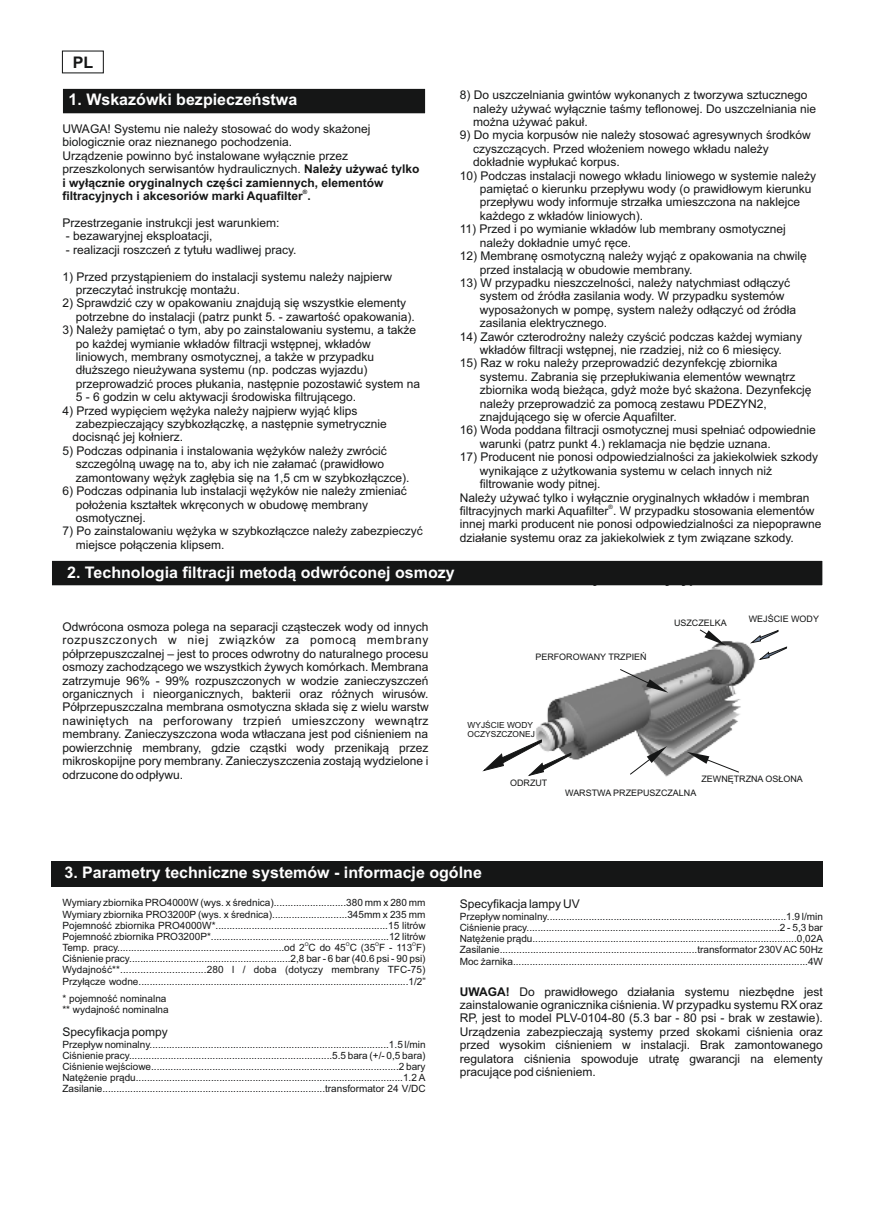
<style>
.page{position:relative;width:874px;height:1225px;background:#fff}
.page>*{position:absolute;margin:0;border:0;box-sizing:border-box;transform-origin:0 0}
.t1{font:700 16px "Arial";color:#fff}
.t2{font:700 16px "Arial";color:#151616}
.t3{font:12px/13.4px "Arial";color:#151616}
.t4{font:700 12px "Arial";color:#151616}
.t5{font:10px/11.2px "Arial";color:#151616;text-align:justify}
.t6{font:9px "Arial";color:#151616}
.t7{font:8.4px/9.4px "Arial";color:#151616}
.t8{font:700 6px "Arial";color:#151616}
.t9{font:6px "Arial";color:#151616}
.t10{font:5px "Arial";color:#151616}
.s1{font-weight:700}
</style>
<div class="page">
<svg style="left:63px;top:88px;width:363px;height:26px;background:#232424"></svg>
<svg style="left:52px;top:560px;width:770px;height:26px;background:#232424"></svg>
<div style="left:51px;top:861px;width:771px;height:25px;background:#151616"></div>
<div style="left:62px;top:51px;width:42px;height:22px;border:1px solid #151616"></div>
<img style="left:535px;top:629px;width:244px;height:148px">
<svg style="left:482px;top:739px;width:89px;height:37px"></svg>
<svg style="left:749px;top:630px;width:37px;height:30px"></svg>
<svg style="left:629px;top:746px;width:38px;height:29px"></svg>
<svg style="left:699px;top:629px;width:26px;height:16px"></svg>
<svg style="left:619px;top:669px;width:49px;height:24px"></svg>
<svg style="left:686px;top:752px;width:53px;height:20px"></svg>
<h1 class="t2" style="left:73px;top:56px;width:22px">PL</h1>
<h1 class="t1" style="left:69px;top:94px;width:230px">1. Wskazówki bezpieczeństwa</h1>
<p class="t3" style="left:62px;top:123px;width:358px">UWAGA! Systemu nie należy stosować do wody skażonej biologicznie oraz nieznanego pochodzenia.<br>Urządzenie powinno być instalowane wyłącznie przez przeszkolonych serwisantów hydraulicznych. <span class="s1">Należy używać tylko i wyłącznie oryginalnych części zamiennych, elementów</span></p>
<p class="t8" style="left:303px;top:190px;width:6px">®</p>
<p class="t4" style="left:62px;top:191px;width:250px">filtracyjnych i akcesoriów marki Aquafilter .</p>
<p class="t3" style="left:62px;top:217px;width:218px">Przestrzeganie instrukcji jest warunkiem:</p>
<p class="t3" style="left:66px;top:230px;width:148px">- bezawaryjnej eksploatacji,</p>
<p class="t3" style="left:66px;top:244px;width:232px">- realizacji roszczeń z tytułu wadliwej pracy.</p>
<p class="t3" style="left:76px;top:271px;width:318px;text-indent:-13px">1) Przed przystąpieniem do instalacji systemu należy najpierw przeczytać instrukcję montażu.</p>
<p class="t3" style="left:76px;top:297px;width:340px;text-indent:-13px">2) Sprawdzić czy w opakowaniu znajdują się wszystkie elementy potrzebne do instalacji (patrz punkt 5. - zawartość opakowania).</p>
<p class="t3" style="left:76px;top:324px;width:346px;text-indent:-13px">3) Należy pamiętać o tym, aby po zainstalowaniu systemu, a także po każdej wymianie wkładów filtracji wstępnej, wkładów liniowych, membrany osmotycznej, a także w przypadku dłuższego nieużywana systemu (np. podczas wyjazdu) przeprowadzić proces płukania, następnie pozostawić system na 5 - 6 godzin w celu aktywacji środowiska filtrującego.</p>
<p class="t3" style="left:72px;top:405px;width:316px;text-indent:-10px">4) Przed wypięciem wężyka należy najpierw wyjąć klips zabezpieczający szybkozłączkę, a następnie symetrycznie docisnąć jej kołnierz.</p>
<p class="t3" style="left:76px;top:445px;width:335px;text-indent:-13px">5) Podczas odpinania i instalowania wężyków należy zwrócić szczególną uwagę na to, aby ich nie załamać (prawidłowo zamontowany wężyk zagłębia się na 1,5 cm w szybkozłączce).</p>
<p class="t3" style="left:76px;top:485px;width:332px;text-indent:-13px">6) Podczas odpinania lub instalacji wężyków nie należy zmieniać położenia kształtek wkręconych w obudowę membrany osmotycznej.</p>
<p class="t3" style="left:76px;top:525px;width:348px;text-indent:-13px">7) Po zainstalowaniu wężyka w szybkozłączce należy zabezpieczyć miejsce połączenia klipsem.</p>
<p class="t3" style="left:473px;top:89px;width:344px;text-indent:-13px">8) Do uszczelniania gwintów wykonanych z tworzywa sztucznego należy używać wyłącznie taśmy teflonowej. Do uszczelniania nie można używać pakuł.</p>
<p class="t3" style="left:473px;top:130px;width:339px;text-indent:-13px">9) Do mycia korpusów nie należy stosować agresywnych środków czyszczących. Przed włożeniem nowego wkładu należy dokładnie wypłukać korpus.</p>
<p class="t3" style="left:479px;top:170px;width:338px;text-indent:-20px">10) Podczas instalacji nowego wkładu liniowego w systemie należy pamiętać o kierunku przepływu wody (o prawidłowym kierunku przepływu wody informuje strzałka umieszczona na naklejce każdego z wkładów liniowych).</p>
<p class="t3" style="left:479px;top:223px;width:307px;text-indent:-20px">11) Przed i po wymianie wkładów lub membrany osmotycznej należy dokładnie umyć ręce.</p>
<p class="t3" style="left:479px;top:250px;width:328px;text-indent:-20px">12) Membranę osmotyczną należy wyjąć z opakowania na chwilę przed instalacją w obudowie membrany.</p>
<p class="t3" style="left:479px;top:277px;width:318px;text-indent:-20px">13) W przypadku nieszczelności, należy natychmiast odłączyć system od źródła zasilania wody. W przypadku systemów wyposażonych w pompę, system należy odłączyć od źródła zasilania elektrycznego.</p>
<p class="t3" style="left:459px;top:331px;width:344px;text-align:center">14) Zawór czterodrożny należy czyścić podczas każdej wymiany wkładów filtracji wstępnej, nie rzadziej, niż co 6 miesięcy.</p>
<p class="t3" style="left:479px;top:357px;width:333px;text-indent:-20px">15) Raz w roku należy przeprowadzić dezynfekcję zbiornika systemu. Zabrania się przepłukiwania elementów wewnątrz zbiornika wodą bieżąca, gdyż może być skażona. Dezynfekcję należy przeprowadzić za pomocą zestawu PDEZYN2, znajdującego się w ofercie Aquafilter.</p>
<p class="t3" style="left:479px;top:424px;width:337px;text-indent:-20px">16) Woda poddana filtracji osmotycznej musi spełniać odpowiednie warunki (patrz punkt 4.) reklamacja nie będzie uznana.</p>
<p class="t3" style="left:459px;top:451px;width:360px">17) Producent nie ponosi odpowiedzialności za jakiekolwiek szkody</p>
<p class="t3" style="left:479px;top:465px;width:294px">wynikające z użytkowania systemu w celach innych niż</p>
<p class="t3" style="left:479px;top:478px;width:122px">filtrowanie wody pitnej.</p>
<p class="t3" style="left:459px;top:492px;width:351px">Należy używać tylko i wyłącznie oryginalnych wkładów i membran</p>
<p class="t9" style="left:608px;top:504px;width:6px">®</p>
<p class="t3" style="left:459px;top:505px;width:363px">filtracyjnych marki Aquafilter . W przypadku stosowania elementów innej marki producent nie ponosi odpowiedzialności za niepoprawne działanie systemu oraz za jakiekolwiek z tym związane szkody.</p>
<h1 class="t1" style="left:67px;top:566px;width:389px">2. Technologia filtracji metodą odwróconej osmozy</h1>
<p class="t3" style="left:62px;top:621px;width:368px;text-align:justify">Odwrócona osmoza polega na separacji cząsteczek wody od innych rozpuszczonych w niej związków za pomocą membrany półprzepuszczalnej – jest to proces odwrotny do naturalnego procesu osmozy zachodzącego we wszystkich żywych komórkach. Membrana zatrzymuje 96% - 99% rozpuszczonych w wodzie zanieczyszczeń organicznych i nieorganicznych, bakterii oraz różnych wirusów.<br>Półprzepuszczalna membrana osmotyczna składa się z wielu warstw nawiniętych na perforowany trzpień umieszczony wewnątrz membrany. Zanieczyszczona woda wtłaczana jest pod ciśnieniem na powierzchnię membrany, gdzie cząstki wody przenikają przez mikroskopijne pory membrany. Zanieczyszczenia zostają wydzielone i odrzucone do odpływu.</p>
<p class="t6" style="left:535px;top:654px;width:113px">PERFOROWANY TRZPIEŃ</p>
<p class="t7" style="left:467px;top:721px;width:69px">WYJŚCIE WODY<br>OCZYSZCZONEJ</p>
<p class="t6" style="left:673px;top:620px;width:54px">USZCZELKA</p>
<p class="t6" style="left:748px;top:615px;width:72px">WEJŚCIE WODY</p>
<p class="t6" style="left:510px;top:779px;width:39px">ODRZUT</p>
<p class="t6" style="left:701px;top:776px;width:103px">ZEWNĘTRZNA OSŁONA</p>
<p class="t6" style="left:565px;top:789px;width:132px">WARSTWA PRZEPUSZCZALNA</p>
<h1 class="t1" style="left:64px;top:866px;width:419px">3. Parametry techniczne systemów - informacje ogólne</h1>
<p class="t5" style="left:62px;top:898px;width:364px">Wymiary zbiornika PRO4000W (wys. x średnica)..........................380 mm x 280 mm Wymiary zbiornika PRO3200P (wys. x średnica)...........................345mm x 235 mm Pojemność zbiornika PRO4000W*..............................................................15 litrów Pojemność zbiornika PRO3200P*................................................................12 litrów</p>
<p class="t10" style="left:304px;top:942px;width:5px">O</p>
<p class="t10" style="left:345px;top:942px;width:5px">O</p>
<p class="t10" style="left:375px;top:942px;width:5px">O</p>
<p class="t10" style="left:412px;top:942px;width:5px">O</p>
<p class="t5" style="left:62px;top:943px;width:364px">Temp. pracy............................................................od 2 C do 45 C (35 F - 113 F)<br>Ciśnienie pracy..........................................................2,8 bar - 6 bar (40.6 psi - 90 psi)<br>Wydajność**..............................280 l / doba (dotyczy membrany TFC-75)<br>Przyłącze wodne.................................................................................................1/2”</p>
<p class="t5" style="left:62px;top:993px;width:108px">* pojemność nominalna ** wydajność nominalna</p>
<p class="t3" style="left:62px;top:1026px;width:107px">Specyfikacja pompy</p>
<p class="t5" style="left:62px;top:1039px;width:364px">Przepływ nominalny......................................................................................1.5 l/min Ciśnienie pracy.........................................................................5.5 bara (+/- 0,5 bara)<br>Ciśnienie wejściowe.........................................................................................2 bary Natężenie prądu................................................................................................1.2 A Zasilanie................................................................................transformator 24 V/DC</p>
<p class="t3" style="left:459px;top:898px;width:122px">Specyfikacja lampy UV</p>
<p class="t5" style="left:459px;top:911px;width:364px">Przepływ nominalny......................................................................................1.9 l/min Ciśnienie pracy...........................................................................................2 - 5,3 bar Natężenie prądu...............................................................................................0,02A Zasilanie.......................................................................transformator 230V AC 50Hz Moc żarnika..........................................................................................................4W</p>
<p class="t3" style="left:459px;top:985px;width:364px;text-align:justify"><span class="s1">UWAGA!</span> Do prawidłowego działania systemu niezbędne jest zainstalowanie ogranicznika ciśnienia. W przypadku systemu RX oraz RP, jest to model PLV-0104-80 (5.3 bar - 80 psi - brak w zestawie).<br>Urządzenia zabezpieczają systemy przed skokami ciśnienia oraz przed wysokim ciśnieniem w instalacji. Brak zamontowanego regulatora ciśnienia spowoduje utratę gwarancji na elementy pracujące pod ciśnieniem.</p>
</div>
